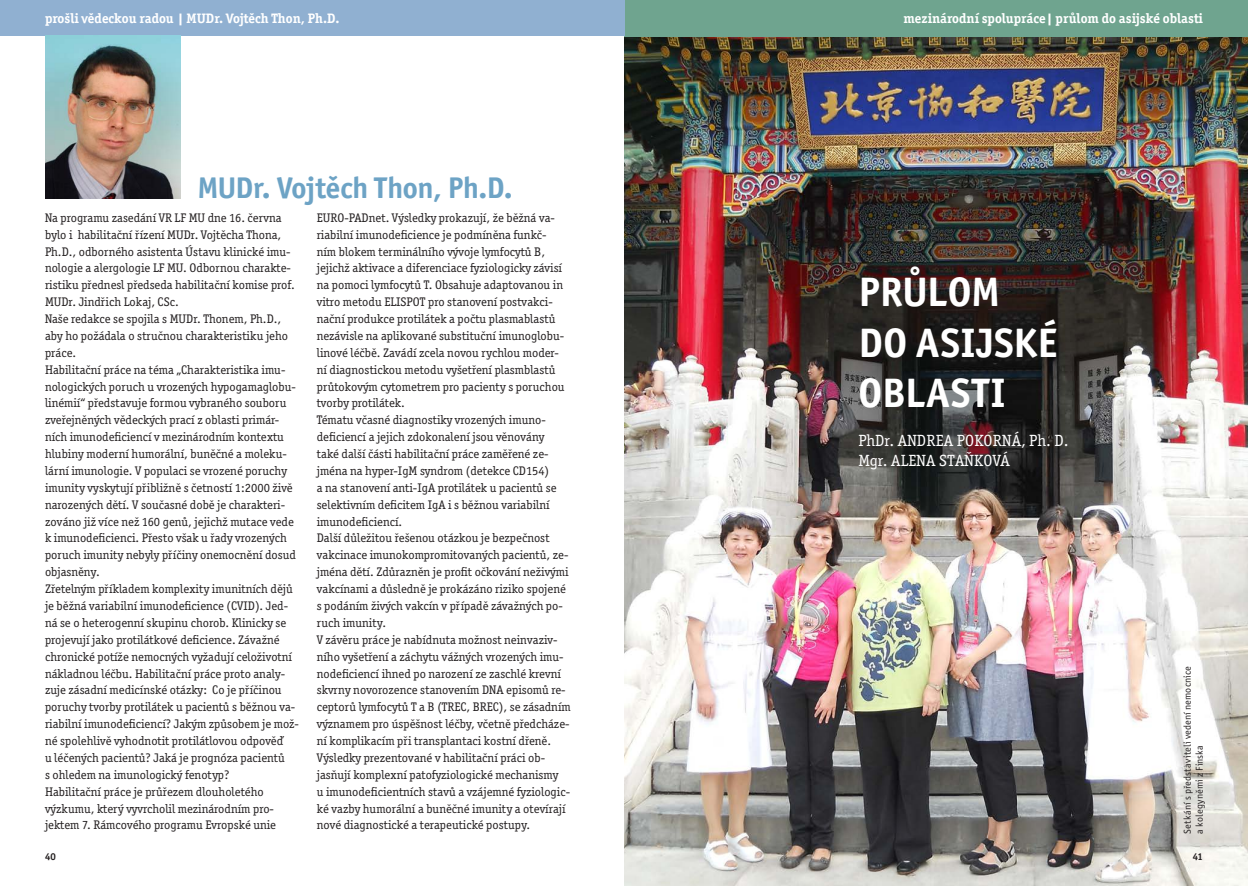
<style>
.page{position:relative;width:1248px;height:886px;background:#fff}
.page>*{position:absolute;margin:0;border:0;box-sizing:border-box;transform-origin:0 0}
.t1{font:700 41.25px/50.6px "Officina Sans Itc TOT";letter-spacing:.01em;color:#fff}
.t2{font:700 30px "Officina Sans Itc TOT";letter-spacing:-.01em;color:#6da3c5}
.t3{font:16.25px/19.5px "Officina Serif Itc TOT";letter-spacing:.015em;color:#fff}
.t4{font:700 13.75px "Officina Serif Itc TOT";color:#fff}
.t5{font:12.5px/16.9px "Officina Serif Itc TOT";color:#231f20}
.t6{font:10px/12px "Officina Sans Itc TOT";letter-spacing:.02em;color:#231f20}
.t7{font:700 10px "Officina Serif Itc TOT";color:#231f20}
</style>
<div class="page">
<img style="left:624px;top:36px;width:623px;height:850px">
<div style="left:624px;top:0;width:623px;height:36px;background:#6fa48f"></div>
<div style="left:0;top:0;width:624px;height:35px;background:#90b0d1"></div>
<img style="left:45px;top:35px;width:135px;height:163px">
<p class="t4" style="left:45px;top:10px;width:296px">prošli vědeckou radou | MUDr. Vojtěch Thon, Ph.D.</p>
<p class="t4" style="left:903px;top:10px;width:301px">mezinárodní spolupráce| průlom do asijské oblasti</p>
<h2 class="t2" style="left:197px;top:170px;width:317px">MUDr. Vojtěch Thon, Ph.D.</h2>
<p class="t5" style="left:45px;top:209px;width:255px">Na programu zasedání VR LF MU dne 16. června bylo i habilitační řízení MUDr. Vojtěcha Thona, Ph.D., odborného asistenta Ústavu klinické imu&shy;nologie a alergologie LF MU. Odbornou charakte&shy;ristiku přednesl předseda habilitační komise prof.<br>MUDr. Jindřich Lokaj, CSc.<br>Naše redakce se spojila s MUDr. Thonem, Ph.D., aby ho požádala o stručnou charakteristiku jeho práce.<br>Habilitační práce na téma „Charakteristika imu&shy;nologických poruch u vrozených hypogamaglobu&shy;linémií“ představuje formou vybraného souboru zveřejněných vědeckých prací z oblasti primár&shy;ních imunodeficiencí v mezinárodním kontextu hlubiny moderní humorální, buněčné a moleku&shy;lární imunologie. V populaci se vrozené poruchy imunity vyskytují přibližně s četností 1:2000 živě narozených dětí. V současné době je charakteri&shy;zováno již více než 160 genů, jejichž mutace vede k imunodeficienci. Přesto však u řady vrozených poruch imunity nebyly příčiny onemocnění dosud objasněny.<br>Zřetelným příkladem komplexity imunitních dějů je běžná variabilní imunodeficience (CVID). Jed&shy;ná se o heterogenní skupinu chorob. Klinicky se projevují jako protilátkové deficience. Závažné chronické potíže nemocných vyžadují celoživotní nákladnou léčbu. Habilitační práce proto analy&shy;zuje zásadní medicínské otázky: Co je příčinou poruchy tvorby protilátek u pacientů s běžnou va&shy;riabilní imunodeficiencí? Jakým způsobem je mož&shy;né spolehlivě vyhodnotit protilátlovou odpověď<br>u léčených pacientů? Jaká je prognóza pacientů<br>s ohledem na imunologický fenotyp?<br>Habilitační práce je průřezem dlouholetého výzkumu, který vyvrcholil mezinárodním pro&shy;jektem 7. Rámcového programu Evropské unie</p>
<p class="t5" style="left:317px;top:209px;width:255px">EURO-PADnet. Výsledky prokazují, že běžná va&shy;riabilní imunodeficience je podmíněna funkč-<br>ním blokem terminálního vývoje lymfocytů B, jejichž aktivace a diferenciace fyziologicky závisí na pomoci lymfocytů T. Obsahuje adaptovanou in vitro metodu ELISPOT pro stanovení postvakci&shy;nační produkce protilátek a počtu plasmablastů nezávisle na aplikované substituční imunoglobu&shy;linové léčbě. Zavádí zcela novou rychlou moder&shy;ní diagnostickou metodu vyšetření plasmblastů průtokovým cytometrem pro pacienty s poruchou tvorby protilátek.<br>Tématu včasné diagnostiky vrozených imuno&shy;deficiencí a jejich zdokonalení jsou věnovány<br>také další části habilitační práce zaměřené ze&shy;jména na hyper-IgM syndrom (detekce CD154)<br>a na stanovení anti-IgA protilátek u pacientů se selektivním deficitem IgA i s běžnou variabilní imunodeficiencí.<br>Další důležitou řešenou otázkou je bezpečnost vakcinace imunokompromitovaných pacientů, ze&shy;jména dětí. Zdůrazněn je profit očkování neživými vakcínami a důsledně je prokázáno riziko spojené s podáním živých vakcín v případě závažných po&shy;ruch imunity.<br>V závěru práce je nabídnuta možnost neinvaziv&shy;ního vyšetření a záchytu vážných vrozených imu&shy;nodeficiencí ihned po narození ze zaschlé krevní skvrny novorozence stanovením DNA episomů re&shy;ceptorů lymfocytů T a B (TREC, BREC), se zásadním významem pro úspěšnost léčby, včetně předcháze&shy;ní komplikacím při transplantaci kostní dřeně.<br>Výsledky prezentované v habilitační práci ob&shy;jasňují komplexní patofyziologické mechanismy<br>u imunodeficientních stavů a vzájemné fyziologic&shy;ké vazby humorální a buněčné imunity a otevírají nové diagnostické a terapeutické postupy.</p>
<h1 class="t1" style="left:858px;top:266px;width:200px">PRŮLOM<br>DO ASIJSKÉ<br>OBLASTI</h1>
<h3 class="t3" style="left:858px;top:431px;width:211px">PhDr. ANDREA POKORNÁ, Ph. D.<br>Mgr. ALENA STAŇKOVÁ</h3>
<p class="t6" style="left:1181px;top:833px;width:169px;rotate:-90deg">Setkání s představiteli vedení nemocnice a kolegyněmi z Finska</p>
<p class="t7" style="left:45px;top:850px;width:12px">40</p>
<p class="t7" style="left:1192px;top:850px;width:12px">41</p>
</div>
